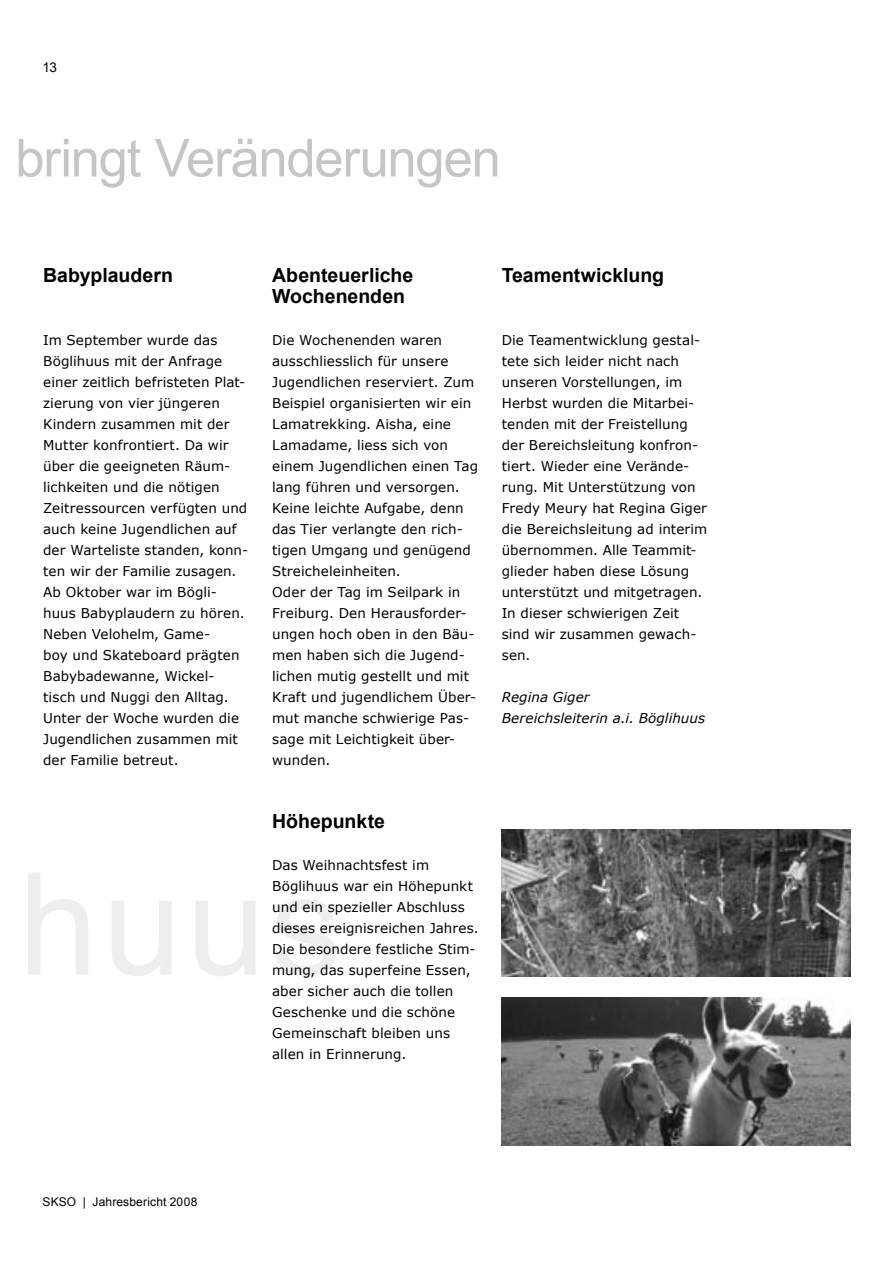
<style>
.page{position:relative;width:893px;height:1263px;background:#fff}
.page>*{position:absolute;margin:0;border:0;box-sizing:border-box;transform-origin:0 0}
.t1{font:52.5px "Arial";letter-spacing:-.02em;color:#c3c5c7}
.t2{font:700 19.5px/21px "Arial";color:#000}
.t3{font:13.5px/21px "Verdana";letter-spacing:.005em;color:#000}
.t4{font:italic 13.5px/21px "Verdana";letter-spacing:.005em;color:#000}
.t5{font:13.5px "Arial";color:#000}
.t6{font:12px "Arial";letter-spacing:.015em;color:#000}
</style>
<div class="page">
<img style="left:502px;top:829px;width:349px;height:148px">
<img style="left:502px;top:998px;width:348px;height:147px">
<p class="t5" style="left:43px;top:58px;width:16px">13</p>
<h1 class="t1" style="left:15px;top:124px;width:487px">bringt Veränderungen</h1>
<h2 class="t2" style="left:43px;top:265px;width:131px">Babyplaudern</h2>
<p class="t3" style="left:43px;top:329px;width:207px">Im September wurde das<br>Böglihuus mit der Anfrage einer zeitlich befristeten Plat&shy;zierung von vier jüngeren<br>Kindern zusammen mit der<br>Mutter konfrontiert. Da wir über die geeigneten Räum&shy;lichkeiten und die nötigen<br>Zeitressourcen verfügten und auch keine Jugendlichen auf der Warteliste standen, konn&shy;ten wir der Familie zusagen.<br>Ab Oktober war im Bögli&shy;huus Babyplaudern zu hören.<br>Neben Velohelm, Game-<br>boy und Skateboard prägten<br>Babybadewanne, Wickel&shy;tisch und Nuggi den Alltag.<br>Unter der Woche wurden die<br>Jugendlichen zusammen mit der Familie betreut.</p>
<h2 class="t2" style="left:272px;top:265px;width:143px">Abenteuerliche<br>Wochenenden</h2>
<p class="t3" style="left:272px;top:329px;width:207px">Die Wochenenden waren ausschliesslich für unsere<br>Jugendlichen reserviert. Zum<br>Beispiel organisierten wir ein<br>Lamatrekking. Aisha, eine<br>Lamadame, liess sich von einem Jugendlichen einen Tag lang führen und versorgen.<br>Keine leichte Aufgabe, denn das Tier verlangte den rich&shy;tigen Umgang und genügend<br>Streicheleinheiten.<br>Oder der Tag im Seilpark in<br>Freiburg. Den Herausforder&shy;ungen hoch oben in den Bäu&shy;men haben sich die Jugend&shy;lichen mutig gestellt und mit<br>Kraft und jugendlichem Über&shy;mut manche schwierige Pas&shy;sage mit Leichtigkeit über&shy;wunden.</p>
<h2 class="t2" style="left:272px;top:811px;width:115px">Höhepunkte</h2>
<p class="t3" style="left:272px;top:854px;width:208px">Das Weihnachtsfest im<br>Böglihuus war ein Höhepunkt und ein spezieller Abschluss dieses ereignisreichen Jahres.<br>Die besondere festliche Stim&shy;mung, das superfeine Essen, aber sicher auch die tollen<br>Geschenke und die schöne<br>Gemeinschaft bleiben uns allen in Erinnerung.</p>
<h2 class="t2" style="left:502px;top:265px;width:164px">Teamentwicklung</h2>
<p class="t3" style="left:502px;top:329px;width:207px">Die Teamentwicklung gestal&shy;tete sich leider nicht nach unseren Vorstellungen, im<br>Herbst wurden die Mitarbei&shy;tenden mit der Freistellung der Bereichsleitung konfron&shy;tiert. Wieder eine Verände&shy;rung. Mit Unterstützung von<br>Fredy Meury hat Regina Giger die Bereichsleitung ad interim übernommen. Alle Teammit&shy;glieder haben diese Lösung unterstützt und mitgetragen.<br>In dieser schwierigen Zeit sind wir zusammen gewach&shy;sen.</p>
<p class="t4" style="left:502px;top:686px;width:205px">Regina Giger<br>Bereichsleiterin a.i. Böglihuus</p>
<p class="t6" style="left:43px;top:1193px;width:156px">SKSO | Jahresbericht 2008</p>
</div>
